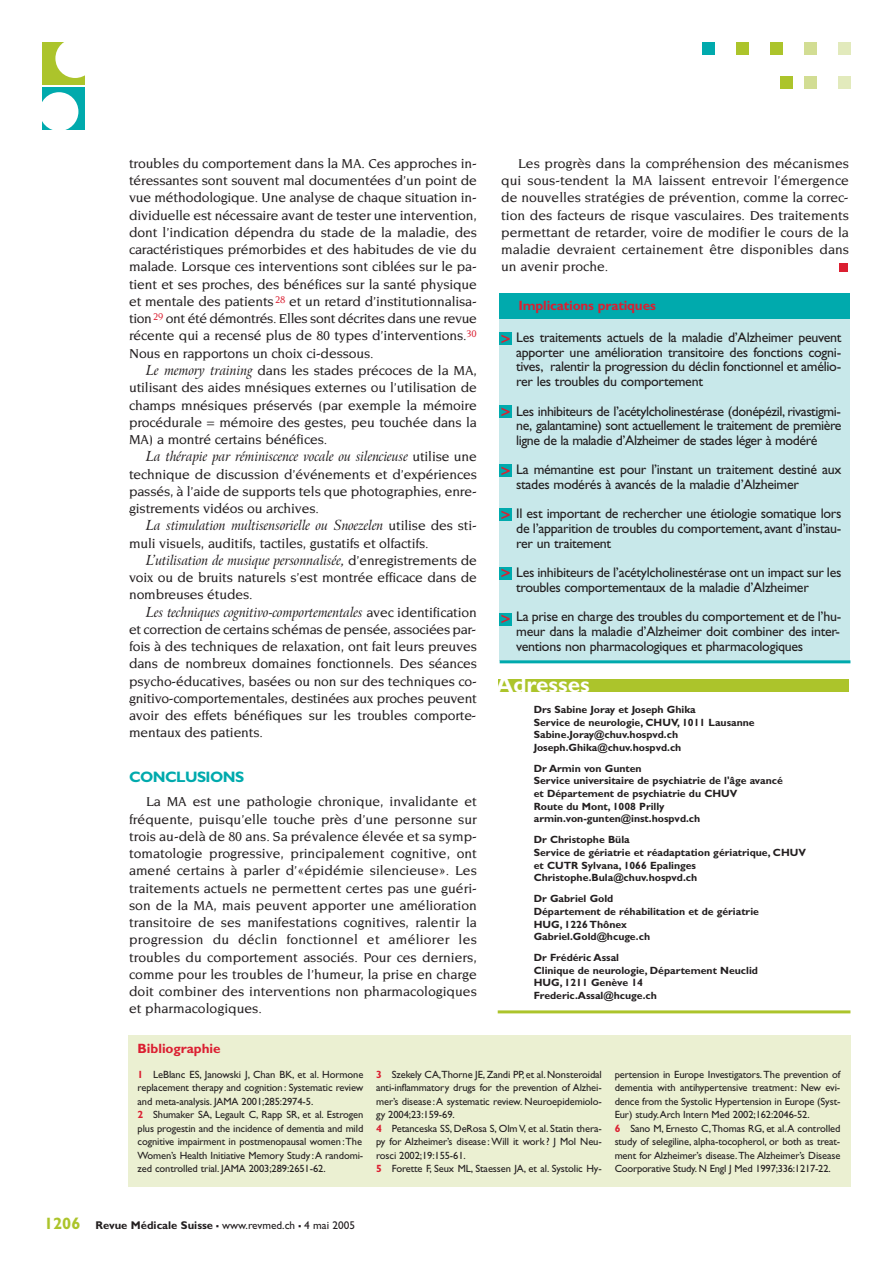
<style>
.page{position:relative;width:893px;height:1263px;background:#fff}
.page>*{position:absolute;margin:0;border:0;box-sizing:border-box;transform-origin:0 0}
.t1{font:700 22.5px "Gill Sans";color:#fff}
.t2{font:16.2px "Insignia";color:#db1f31}
.t3{font:700 15.15px "Gill Sans";letter-spacing:-.035em;color:#00aaad}
.t4{font:500 13.95px/17.2px "Novarese";letter-spacing:-.01em;color:#231f20;text-align:justify}
.t5{font:13.95px/14.7px "Gill Sans";letter-spacing:-.02em;color:#231f20;text-align:justify}
.t6{font:italic 13.95px "Arrus BT";letter-spacing:-.01em;color:#231f20;scale:.95 1}
.t7{font:700 13.5px "Gill Sans";letter-spacing:-.01em;color:#db1f31}
.t8{font:11.25px "Gill Sans";color:#231f20}
.t9{font:10.5px/13.5px "Gill Sans";letter-spacing:-.01em;color:#231f20}
.t10{font:700 10.5px/12.6px "Gill Sans";color:#231f20}
.s1{font-family:"Arrus BT";font-weight:400;font-style:italic}
.s2{font-family:"Novarese";font-weight:500;font-style:normal}
.s3{font-weight:700;color:#db1f31}
.s4{font-weight:700;font-size:16.5px;color:#acc42b}
.s5{font-weight:700}
.s6{font-weight:700;font-size:16.5px}
</style>
<div class="page">
<div style="left:838px;top:43px;width:12px;height:12px;background:#e2eabc"></div>
<div style="left:804px;top:43px;width:12px;height:12px;background:#d2dd93"></div>
<div style="left:770px;top:43px;width:12px;height:12px;background:#acc42b"></div>
<div style="left:736px;top:43px;width:12px;height:12px;background:#acc42b"></div>
<div style="left:702px;top:43px;width:12px;height:12px;background:#00aaad"></div>
<div style="left:838px;top:77px;width:12px;height:12px;background:#e2eabc"></div>
<div style="left:804px;top:77px;width:12px;height:12px;background:#d2dd93"></div>
<div style="left:780px;top:77px;width:13px;height:12px;background:#acc42b"></div>
<div style="left:839px;top:263px;width:8px;height:8px;background:#db1f31"></div>
<div style="left:43px;top:43px;width:42px;height:42px;background:#acc42b"></div>
<div style="left:55px;top:39px;width:40px;height:39px;background:#fff;border-radius:50%"></div>
<div style="left:43px;top:87px;width:42px;height:43px;background:#00aaad"></div>
<div style="left:40px;top:92px;width:38px;height:39px;background:#fff;border-radius:50%"></div>
<div style="left:128px;top:1035px;width:722px;height:151px;background:#ebf0d2"></div>
<div style="left:498px;top:679px;width:351px;height:13px;background:#acc42b"></div>
<hr style="left:498px;top:1010px;width:352px;height:3px;background:#acc42b">
<div style="left:499px;top:319px;width:351px;height:342px;background:#c8e8ea"></div>
<div style="left:499px;top:294px;width:351px;height:25px;background:#00aaad"></div>
<hr style="left:500px;top:660px;width:350px;height:3px;background:#00aaad">
<div style="left:499px;top:509px;width:13px;height:12px;background:#00aaad"></div>
<div style="left:499px;top:464px;width:13px;height:13px;background:#00aaad"></div>
<div style="left:499px;top:405px;width:13px;height:13px;background:#00aaad"></div>
<div style="left:499px;top:332px;width:13px;height:13px;background:#00aaad"></div>
<div style="left:499px;top:567px;width:13px;height:13px;background:#00aaad"></div>
<div style="left:499px;top:613px;width:13px;height:13px;background:#00aaad"></div>
<p class="t4" style="left:129px;top:155px;width:349px">troubles du comportement dans la MA. Ces approches in&shy;téressantes sont souvent mal documentées d’un point de vue méthodologique. Une analyse de chaque situation in&shy;dividuelle est nécessaire avant de tester une intervention, dont l’indication dépendra du stade de la maladie, des caractéristiques prémorbides et des habitudes de vie du malade. Lorsque ces interventions sont ciblées sur le pa&shy;tient et ses proches, des bénéfices sur la santé physique et mentale des patients <sup>28</sup> et un retard d’institutionnalisa&shy;tion<sup>29</sup> ont été démontrés. Elles sont décrites dans une revue récente qui a recensé plus de 80 types d’interventions.<sup>30<br></sup>Nous en rapportons un choix ci-dessous.</p>
<p class="t4" style="left:129px;top:362px;width:349px;text-indent:17px"><span class="s1">Le memory training</span> dans les stades précoces de la MA, utilisant des aides mnésiques externes ou l’utilisation de champs mnésiques préservés (par exemple la mémoire procédurale = mémoire des gestes, peu touchée dans la MA) a montré certains bénéfices.</p>
<p class="t6" style="left:146px;top:448px;width:350px">La thérapie par réminiscence vocale ou silencieuse <span class="s2">utilise une</span></p>
<p class="t4" style="left:129px;top:466px;width:349px">technique de discussion d’événements et d’expériences passés, à l’aide de supports tels que photographies, enre&shy;gistrements vidéos ou archives.</p>
<p class="t6" style="left:146px;top:517px;width:350px">La stimulation multisensorielle ou Snoezelen <span class="s2">utilise des sti-</span></p>
<p class="t4" style="left:129px;top:535px;width:301px">muli visuels, auditifs, tactiles, gustatifs et olfactifs.</p>
<p class="t6" style="left:146px;top:552px;width:350px">L’utilisation de musique personnalisée, <span class="s2">d’enregistrements de</span></p>
<p class="t4" style="left:129px;top:569px;width:349px">voix ou de bruits naturels s’est montrée efficace dans de nombreuses études.</p>
<p class="t6" style="left:146px;top:603px;width:350px">Les techniques cognitivo-comportementales <span class="s2">avec identification</span></p>
<p class="t4" style="left:129px;top:621px;width:349px">et correction de certains schémas de pensée, associées par&shy;fois à des techniques de relaxation, ont fait leurs preuves dans de nombreux domaines fonctionnels. Des séances psycho-éducatives, basées ou non sur des techniques co&shy;gnitivo-comportementales, destinées aux proches peuvent avoir des effets bénéfiques sur les troubles comporte&shy;mentaux des patients.</p>
<p class="t3" style="left:129px;top:771px;width:117px">CONCLUSIONS</p>
<p class="t4" style="left:129px;top:794px;width:349px;text-indent:17px">La MA est une pathologie chronique, invalidante et fréquente, puisqu’elle touche près d’une personne sur trois au-delà de 80 ans. Sa prévalence élevée et sa symp&shy;tomatologie progressive, principalement cognitive, ont amené certains à parler d’«épidémie silencieuse». Les traitements actuels ne permettent certes pas une guéri&shy;son de la MA, mais peuvent apporter une amélioration transitoire de ses manifestations cognitives, ralentir la progression du déclin fonctionnel et améliorer les troubles du comportement associés. Pour ces derniers, comme pour les troubles de l’humeur, la prise en charge doit combiner des interventions non pharmacologiques et pharmacologiques.</p>
<p class="t7" style="left:138px;top:1043px;width:85px">Bibliographie</p>
<p class="t4" style="left:501px;top:155px;width:349px;text-indent:17px">Les progrès dans la compréhension des mécanismes qui sous-tendent la MA laissent entrevoir l’émergence de nouvelles stratégies de prévention, comme la correc&shy;tion des facteurs de risque vasculaires. Des traitements permettant de retarder, voire de modifier le cours de la maladie devraient certainement être disponibles dans un avenir proche.</p>
<p class="t7" style="left:518px;top:301px;width:139px">Implications pratiques</p>
<p class="t5" style="left:516px;top:331px;width:327px">Les traitements actuels de la maladie d’Alzheimer peuvent apporter une amélioration transitoire des fonctions cogni&shy;tives, ralentir la progression du déclin fonctionnel et amélio&shy;rer les troubles du comportement</p>
<p class="t5" style="left:516px;top:405px;width:327px">Les inhibiteurs de l’acétylcholinestérase (donépézil, rivastigmi&shy;ne, galantamine) sont actuellement le traitement de première ligne de la maladie d’Alzheimer de stades léger à modéré</p>
<p class="t5" style="left:516px;top:464px;width:327px">La mémantine est pour l’instant un traitement destiné aux stades modérés à avancés de la maladie d’Alzheimer</p>
<p class="t5" style="left:516px;top:508px;width:327px">Il est important de rechercher une étiologie somatique lors de l’apparition de troubles du comportement, avant d’instau&shy;rer un traitement</p>
<p class="t5" style="left:516px;top:566px;width:327px">Les inhibiteurs de l’acétylcholinestérase ont un impact sur les troubles comportementaux de la maladie d’Alzheimer</p>
<p class="t5" style="left:516px;top:611px;width:327px">La prise en charge des troubles du comportement et de l’hu&shy;meur dans la maladie d’Alzheimer doit combiner des inter&shy;ventions non pharmacologiques et pharmacologiques</p>
<p class="t2" style="left:501px;top:329px;width:11px">&gt;</p>
<p class="t2" style="left:501px;top:402px;width:11px">&gt;</p>
<p class="t2" style="left:501px;top:461px;width:11px">&gt;</p>
<p class="t2" style="left:501px;top:505px;width:11px">&gt;</p>
<p class="t2" style="left:501px;top:564px;width:11px">&gt;</p>
<p class="t2" style="left:501px;top:610px;width:11px">&gt;</p>
<h1 class="t1" style="left:496px;top:676px;width:95px">Adresses</h1>
<p class="t10" style="left:534px;top:704px;width:222px">Drs Sabine Joray et Joseph Ghika<br>Service de neurologie, CHUV, 1011 Lausanne Sabine.Joray@chuv.hospvd.ch Joseph.Ghika@chuv.hospvd.ch</p>
<p class="t10" style="left:534px;top:763px;width:251px">Dr Armin von Gunten<br>Service universitaire de psychiatrie de l'âge avancé et Département de psychiatrie du CHUV<br>Route du Mont, 1008 Prilly armin.von-gunten@inst.hospvd.ch</p>
<p class="t10" style="left:534px;top:834px;width:274px">Dr Christophe Büla<br>Service de gériatrie et réadaptation gériatrique, CHUV et CUTR Sylvana, 1066 Epalinges Christophe.Bula@chuv.hospvd.ch</p>
<p class="t10" style="left:534px;top:893px;width:227px">Dr Gabriel Gold<br>Département de réhabilitation et de gériatrie<br>HUG, 1226 Thônex<br>Gabriel.Gold@hcuge.ch</p>
<p class="t10" style="left:534px;top:952px;width:226px">Dr Frédéric Assal<br>Clinique de neurologie, Département Neuclid<br>HUG, 1211 Genève 14<br>Frederic.Assal@hcuge.ch</p>
<p class="t9" style="left:138px;top:1068px;width:227px"><span class="s3">1</span> LeBlanc ES, Janowski J, Chan BK, et al. Hormone replacement therapy and cognition : Systematic review and meta-analysis. JAMA 2001;285:2974-5.<br><span class="s3">2</span> Shumaker SA, Legault C, Rapp SR, et al. Estrogen plus progestin and the incidence of dementia and mild cognitive impairment in postmenopausal women :The Women’s Health Initiative Memory Study :A randomi&shy;zed controlled trial. JAMA 2003;289:2651-62.</p>
<p class="t9" style="left:376px;top:1068px;width:227px"><span class="s3">3</span> Szekely CA,Thorne JE,Zandi PP, et al.Nonsteroidal anti-inflammatory drugs for the prevention of Alzhei&shy;mer’s disease :A systematic review. Neuroepidemiolo&shy;gy 2004;23:159-69.<br><span class="s3">4</span> Petanceska SS, DeRosa S, OlmV, et al. Statin thera&shy;py for Alzheimer’s disease : Will it work ? J Mol Neu&shy;rosci 2002;19:155-61.<br><span class="s3">5</span> Forette F, Seux ML, Staessen JA, et al. Systolic Hy-</p>
<p class="t9" style="left:615px;top:1068px;width:227px">pertension in Europe Investigators.The prevention of dementia with antihypertensive treatment: New evi&shy;dence from the Systolic Hypertension in Europe (Syst-Eur) study.Arch Intern Med 2002;162:2046-52.<br><span class="s3">6</span> Sano M, Ernesto C,Thomas RG, et al.A controlled study of selegiline, alpha-tocopherol, or both as treat&shy;ment for Alzheimer’s disease.The Alzheimer’s Disease Coorporative Study. N Engl J Med 1997;336:1217-22.</p>
<p class="t8" style="left:44px;top:1221px;width:313px"><span class="s4">1206</span> <span class="s5">Revue Médicale Suisse</span> <span class="s6">–</span> www.revmed.ch <span class="s6">–</span> 4 mai 2005</p>
</div>
